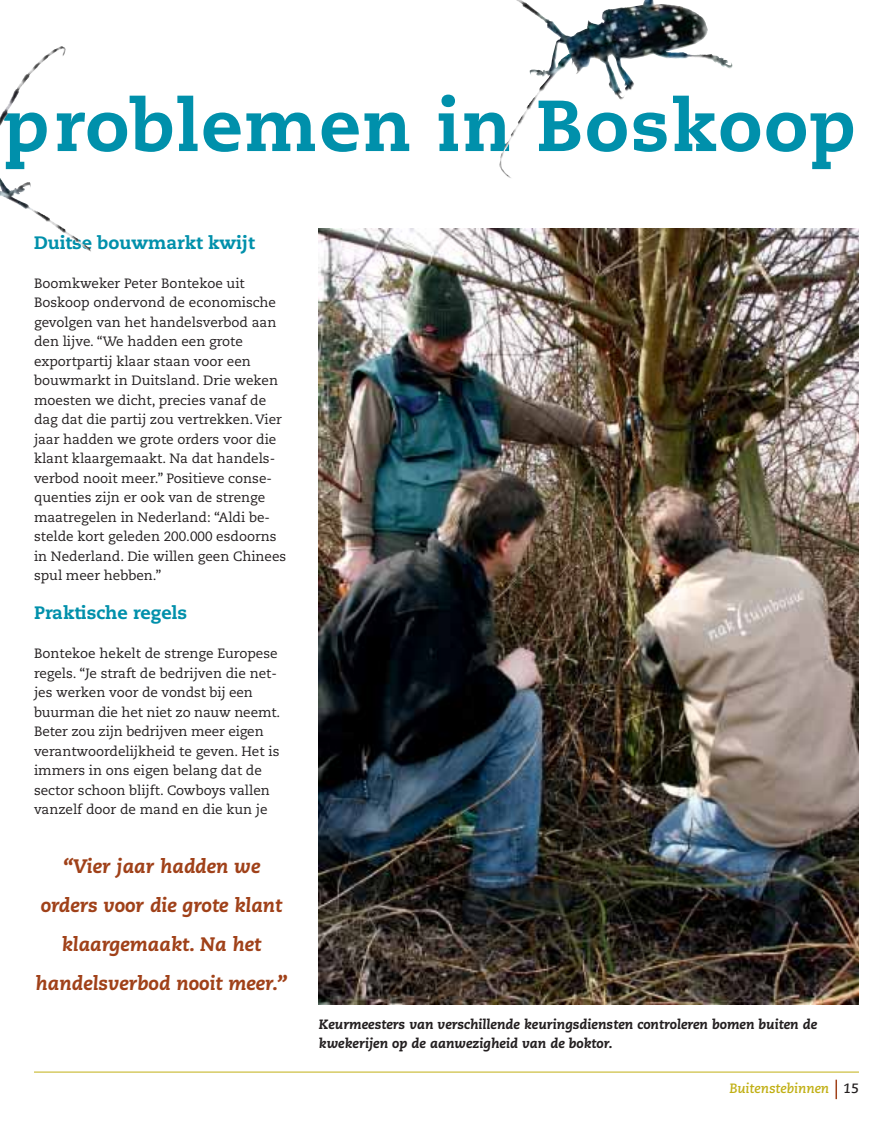
<style>
.page{position:relative;width:893px;height:1127px;background:#fff}
.page>*{position:absolute;margin:0;border:0;box-sizing:border-box;transform-origin:0 0}
.t1{font:800 72px "Caecilia";letter-spacing:.025em;color:#0090ab}
.t2{font:italic 800 19.5px/39px "Caecilia";color:#a04119;text-align:center}
.t3{font:800 18px "Caecilia";color:#0090ab}
.t4{font:13.5px/19.5px "Caecilia";color:#231f20}
.t5{font:italic 800 13.5px/19.5px "Caecilia";color:#231f20}
.t6{font:italic 700 13.5px "Caecilia";color:#c1b015}
.s1{color:#231f20}
</style>
<div class="page">
<hr style="left:34px;top:1071px;width:825px;height:1px;background:#c1b015">
<hr style="left:835px;top:1079px;width:2px;height:20px;background:#a04119">
<img style="left:0;top:48px;width:91px;height:204px">
<img style="left:319px;top:229px;width:540px;height:775px">
<img style="left:517px;top:0;width:191px;height:55px">
<h1 class="t1" style="left:4px;top:96px;width:854px">problemen in Boskoop</h1>
<h3 class="t3" style="left:34px;top:235px;width:222px">Duitse bouwmarkt kwijt</h3>
<p class="t4" style="left:34px;top:274px;width:254px">Boomkweker Peter Bontekoe uit Boskoop ondervond de economische gevolgen van het handelsverbod aan den lijve. “We hadden een grote exportpartij klaar staan voor een bouwmarkt in Duitsland. Drie weken moesten we dicht, precies vanaf de dag dat die partij zou vertrekken. Vier jaar hadden we grote orders voor die klant klaargemaakt. Na dat handels&shy;verbod nooit meer.” Positieve conse&shy;quenties zijn er ook van de strenge maatregelen in Nederland: “Aldi be&shy;stelde kort geleden 200.000 esdoorns in Nederland. Die willen geen Chinees spul meer hebben.”</p>
<h3 class="t3" style="left:34px;top:605px;width:155px">Praktische regels</h3>
<p class="t4" style="left:34px;top:645px;width:248px">Bontekoe hekelt de strenge Europese regels. “Je straft de bedrijven die net&shy;jes werken voor de vondst bij een buurman die het niet zo nauw neemt.<br>Beter zou zijn bedrijven meer eigen verantwoordelijkheid te geven. Het is immers in ons eigen belang dat de sector schoon blijft. Cowboys vallen vanzelf door de mand en die kun je</p>
<h2 class="t2" style="left:36px;top:848px;width:253px">“Vier jaar hadden we orders voor die grote klant klaargemaakt. Na het handelsverbod nooit meer.”</h2>
<p class="t5" style="left:319px;top:1015px;width:500px">Keurmeesters van verschillende keuringsdiensten controleren bomen buiten de kwekerijen op de aanwezigheid van de boktor.</p>
<p class="t6" style="left:729px;top:1083px;width:131px">Buitenstebinnen <span class="s1">15</span></p>
</div>
